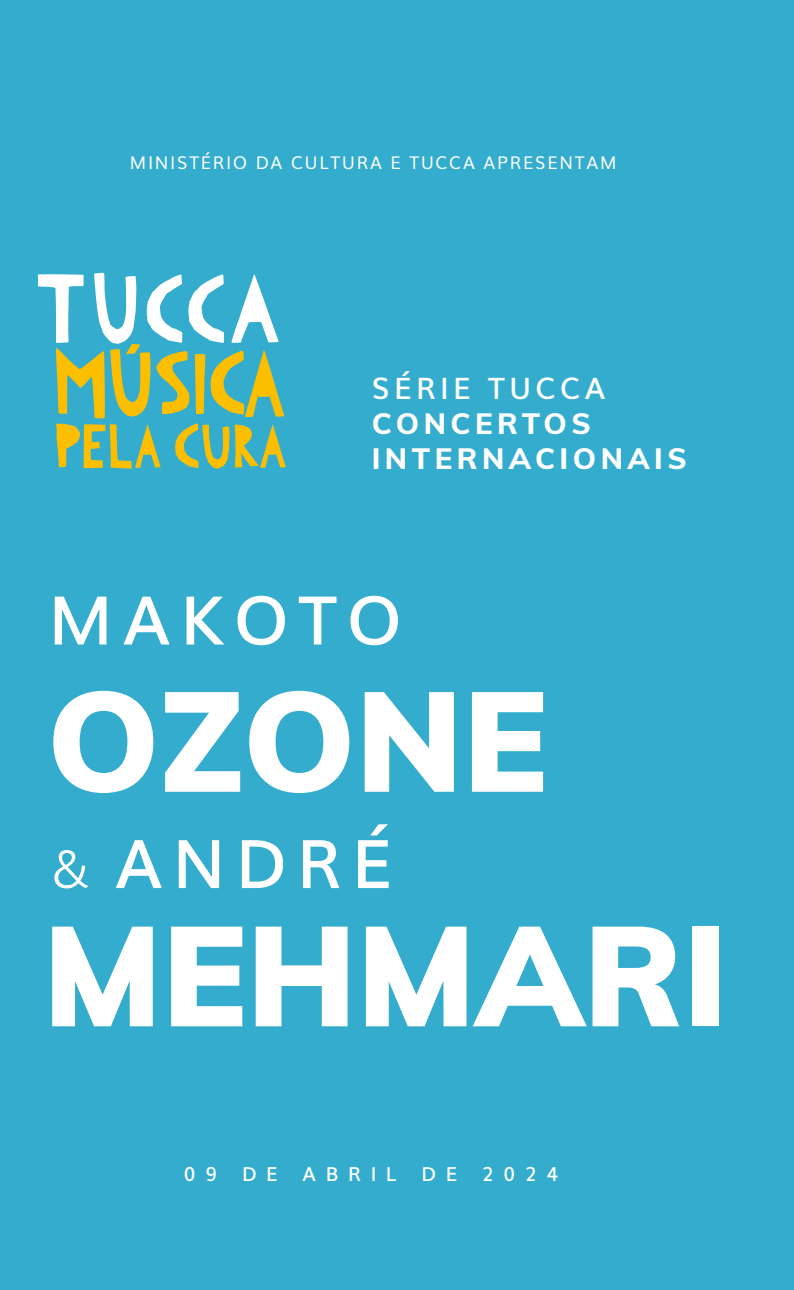
<style>
.page{position:relative;width:794px;height:1290px;background:#34acce}
.page>*{position:absolute;margin:0;border:0;box-sizing:border-box;transform-origin:0 0}
.t1{font:900 140px/234.5px "Muli";color:#fff}
.t2{font:600 67.38px "Muli";letter-spacing:.15em;color:#fff}
.t3{font:800 29.4px/35.4px "Muli";letter-spacing:.15em;color:#fff}
.t4{font:600 29.4px "Muli";letter-spacing:.15em;color:#fff}
.t5{font:600 19.25px "Muli";letter-spacing:.5em;color:#fff}
.t6{font:17.5px "Muli";letter-spacing:.1em;color:#fff}
.s1{font-weight:300;font-size:52.5px}
</style>
<div class="page">
<svg style="left:38px;top:273px;width:248px;height:196px"></svg>
<p class="t6" style="left:130px;top:149px;width:488px">MINISTÉRIO DA CULTURA E TUCCA APRESENTAM</p>
<h3 class="t4" style="left:372px;top:364px;width:235px">SÉRIE TUCCA</h3>
<h3 class="t3" style="left:372px;top:404px;width:317px">CONCERTOS<br>INTERNACIONAIS</h3>
<h2 class="t2" style="left:48px;top:565px;width:354px">MAKOTO</h2>
<h1 class="t1" style="left:43px;top:618px;width:686px">OZONE<br>MEHMARI</h1>
<h2 class="t2" style="left:51px;top:808px;width:342px"><span class="s1">&amp;</span> ANDRÉ</h2>
<p class="t5" style="left:184px;top:1158px;width:35px">0 9</p>
<p class="t5" style="left:242px;top:1158px;width:37px">D E</p>
<p class="t5" style="left:302px;top:1158px;width:96px">ABRIL</p>
<p class="t5" style="left:421px;top:1158px;width:37px">D E</p>
<p class="t5" style="left:482px;top:1158px;width:78px">2024</p>
</div>
